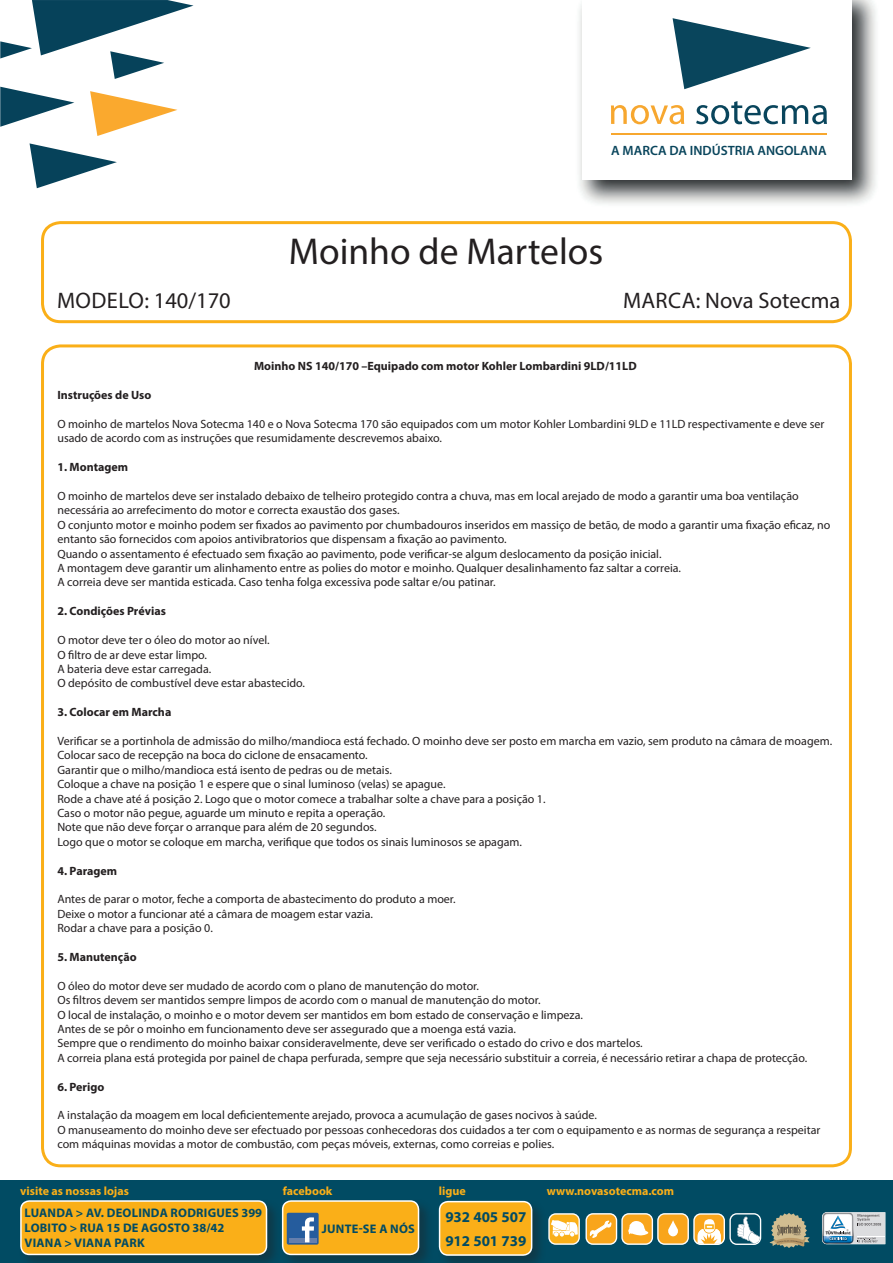
<style>
.page{position:relative;width:893px;height:1263px;background:#fff}
.page>*{position:absolute;margin:0;border:0;box-sizing:border-box;transform-origin:0 0}
.t1{font:37.5px "Myriad Pro";color:#231f20}
.t2{font:22.5px "Myriad Pro";color:#231f20}
.t3{font:700 15px/24px "Myriad Pro";color:#014b63}
.t4{font:600 13.5px "Myriad Pro";color:#09455c}
.t5{font:700 12.45px/15px "Myriad Pro";letter-spacing:.02em;color:#014b63}
.t6{font:12px/14.4px "Myriad Pro";color:#231f20}
.t7{font:700 12px "Myriad Pro";color:#231f20}
.t8{font:700 12px "Myriad Pro";color:#faaf18}
</style>
<div class="page">
<svg style="left:90px;top:91px;width:87px;height:45px"></svg>
<svg style="left:0;top:87px;width:74px;height:40px"></svg>
<svg style="left:30px;top:143px;width:87px;height:45px"></svg>
<svg style="left:0;top:0;width:194px;height:79px"></svg>
<img style="left:579px;top:0;width:297px;height:204px">
<div style="left:582px;top:0;width:269px;height:179px;background:#fff"></div>
<svg style="left:673px;top:18px;width:138px;height:71px"></svg>
<svg style="left:611px;top:105px;width:73px;height:19px"></svg>
<svg style="left:696px;top:101px;width:131px;height:23px"></svg>
<hr style="left:611px;top:134px;width:216px;height:1px;background:#f7a72f">
<div style="left:41px;top:221px;width:811px;height:102px;border:3px solid #faaf18;border-radius:18px"></div>
<div style="left:0;top:1180px;width:893px;height:83px;background:#014b63"></div>
<div style="left:18px;top:1198px;width:264px;height:65px;background:#231f20;opacity:.4"></div>
<div style="left:21px;top:1201px;width:245px;height:53px;background:#faaf18;border-radius:9px"></div>
<div style="left:20px;top:1200px;width:247px;height:55px;border:2px solid #fff;border-radius:9px"></div>
<div style="left:280px;top:1198px;width:154px;height:65px;background:#231f20;opacity:.4"></div>
<div style="left:283px;top:1201px;width:135px;height:53px;background:#faaf18;border-radius:9px"></div>
<div style="left:282px;top:1200px;width:137px;height:55px;border:2px solid #fff;border-radius:9px"></div>
<div style="left:287px;top:1213px;width:32px;height:31px;background:#255c9d;border-radius:2px"></div>
<hr style="left:289px;top:1238px;width:27px;height:4px;background:#657fad">
<svg style="left:302px;top:1217px;width:12px;height:25px"></svg>
<div style="left:437px;top:1199px;width:110px;height:64px;background:#231f20;opacity:.4"></div>
<div style="left:440px;top:1201px;width:92px;height:54px;background:#faaf18;border-radius:9px"></div>
<div style="left:439px;top:1201px;width:93px;height:55px;border:2px solid #fff;border-radius:9px"></div>
<div style="left:729px;top:1213px;width:32px;height:32px;border:1px solid #fff;border-radius:7px"></div>
<svg style="left:737px;top:1216px;width:23px;height:28px"></svg>
<div style="left:658px;top:1214px;width:30px;height:30px;background:#f9a51b;border-radius:7px"></div>
<div style="left:657px;top:1213px;width:32px;height:32px;border:1px solid #fff;border-radius:7px"></div>
<svg style="left:668px;top:1220px;width:10px;height:16px"></svg>
<div style="left:586px;top:1214px;width:30px;height:30px;background:#f9a51b;border-radius:7px"></div>
<div style="left:585px;top:1213px;width:32px;height:32px;border:1px solid #fff;border-radius:7px"></div>
<svg style="left:590px;top:1220px;width:21px;height:18px"></svg>
<div style="left:622px;top:1214px;width:30px;height:30px;background:#f9a51b;border-radius:7px"></div>
<div style="left:621px;top:1213px;width:32px;height:32px;border:1px solid #fff;border-radius:7px"></div>
<svg style="left:628px;top:1221px;width:21px;height:14px"></svg>
<div style="left:694px;top:1214px;width:30px;height:30px;background:#f9a51b;border-radius:7px"></div>
<div style="left:693px;top:1213px;width:32px;height:32px;border:1px solid #fff;border-radius:7px"></div>
<svg style="left:704px;top:1219px;width:11px;height:14px"></svg>
<svg style="left:698px;top:1225px;width:23px;height:18px"></svg>
<svg style="left:769px;top:1213px;width:41px;height:35px"></svg>
<svg style="left:822px;top:1212px;width:63px;height:32px;background:#bac6cf"></svg>
<div style="left:549px;top:1214px;width:30px;height:30px;background:#faaf18;border-radius:7px"></div>
<div style="left:548px;top:1213px;width:32px;height:32px;border:1px solid #fff;border-radius:7px"></div>
<svg style="left:551px;top:1220px;width:27px;height:16px"></svg>
<p class="t4" style="left:611px;top:141px;width:217px">A MARCA DA INDÚSTRIA ANGOLANA</p>
<h1 class="t1" style="left:289px;top:228px;width:316px">Moinho de Martelos</h1>
<h2 class="t2" style="left:57px;top:287px;width:175px">Modelo: 140/170</h2>
<h2 class="t2" style="left:623px;top:287px;width:219px">Marca: Nova Sotecma</h2>
<p class="t7" style="left:254px;top:359px;width:384px">Moinho NS 140/170 –Equipado com motor Kohler Lombardini 9LD/11LD</p>
<p class="t7" style="left:57px;top:387px;width:95px">Instruções de Uso</p>
<p class="t6" style="left:57px;top:417px;width:769px">O moinho de martelos Nova Sotecma 140 e o Nova Sotecma 170 são equipados com um motor Kohler Lombardini 9LD e 11LD respectivamente e deve ser usado de acordo com as instruções que resumidamente descrevemos abaixo.</p>
<p class="t7" style="left:57px;top:459px;width:72px">1. Montagem</p>
<p class="t6" style="left:57px;top:489px;width:775px">O moinho de martelos deve ser instalado debaixo de telheiro protegido contra a chuva, mas em local arejado de modo a garantir uma boa ventilação necessária ao arrefecimento do motor e correcta exaustão dos gases.<br>O conjunto motor e moinho podem ser fixados ao pavimento por chumbadouros inseridos em massiço de betão, de modo a garantir uma fixação eficaz, no entanto são fornecidos com apoios antivibratorios que dispensam a fixação ao pavimento.<br>Quando o assentamento é efectuado sem fixação ao pavimento, pode verificar-se algum deslocamento da posição inicial.<br>A montagem deve garantir um alinhamento entre as polies do motor e moinho. Qualquer desalinhamento faz saltar a correia.<br>A correia deve ser mantida esticada. Caso tenha folga excessiva pode saltar e/ou patinar.</p>
<p class="t7" style="left:57px;top:603px;width:110px">2. Condições Prévias</p>
<p class="t6" style="left:57px;top:633px;width:249px">O motor deve ter o óleo do motor ao nível.<br>O filtro de ar deve estar limpo.<br>A bateria deve estar carregada.<br>O depósito de combustível deve estar abastecido.</p>
<p class="t7" style="left:57px;top:704px;width:115px">3. Colocar em Marcha</p>
<p class="t6" style="left:57px;top:733px;width:776px">Verificar se a portinhola de admissão do milho/mandioca está fechado. O moinho deve ser posto em marcha em vazio, sem produto na câmara de moagem.<br>Colocar saco de recepção na boca do ciclone de ensacamento.<br>Garantir que o milho/mandioca está isento de pedras ou de metais.<br>Coloque a chave na posição 1 e espere que o sinal luminoso (velas) se apague.<br>Rode a chave até á posição 2. Logo que o motor comece a trabalhar solte a chave para a posição 1.<br>Caso o motor não pegue, aguarde um minuto e repita a operação.<br>Note que não deve forçar o arranque para além de 20 segundos.<br>Logo que o motor se coloque em marcha, verifique que todos os sinais luminosos se apagam.</p>
<p class="t7" style="left:57px;top:863px;width:61px">4. Paragem</p>
<p class="t6" style="left:57px;top:892px;width:400px">Antes de parar o motor, feche a comporta de abastecimento do produto a moer.<br>Deixe o motor a funcionar até a câmara de moagem estar vazia.<br>Rodar a chave para a posição 0.</p>
<p class="t7" style="left:57px;top:949px;width:81px">5. Manutenção</p>
<p class="t6" style="left:57px;top:978px;width:751px">O óleo do motor deve ser mudado de acordo com o plano de manutenção do motor.<br>Os filtros devem ser mantidos sempre limpos de acordo com o manual de manutenção do motor.<br>O local de instalação, o moinho e o motor devem ser mantidos em bom estado de conservação e limpeza.<br>Antes de se pôr o moinho em funcionamento deve ser assegurado que a moenga está vazia.<br>Sempre que o rendimento do moinho baixar consideravelmente, deve ser verificado o estado do crivo e dos martelos.<br>A correia plana está protegida por painel de chapa perfurada, sempre que seja necessário substituir a correia, é necessário retirar a chapa de protecção.</p>
<p class="t7" style="left:57px;top:1079px;width:49px">6. Perigo</p>
<p class="t6" style="left:57px;top:1108px;width:764px">A instalação da moagem em local deficientemente arejado, provoca a acumulação de gases nocivos à saúde.<br>O manuseamento do moinho deve ser efectuado por pessoas conhecedoras dos cuidados a ter com o equipamento e as normas de segurança a respeitar com máquinas movidas a motor de combustão, com peças móveis, externas, como correias e polies.</p>
<p class="t8" style="left:20px;top:1183px;width:110px">visite as nossas lojas</p>
<p class="t8" style="left:283px;top:1183px;width:51px">facebook</p>
<p class="t8" style="left:439px;top:1183px;width:28px">ligue</p>
<p class="t8" style="left:547px;top:1183px;width:129px">www.novasotecma.com</p>
<p class="t5" style="left:25px;top:1205px;width:239px;text-indent:146px">rodrigues 399<br>LOBITO &gt; rua 15 de agosto 38/42<br>VIANA &gt; Viana</p>
<p class="t5" style="left:25px;top:1205px;width:127px">LUANDA &gt; Av. deolinda</p>
<p class="t5" style="left:114px;top:1235px;width:32px">park</p>
<p class="t5" style="left:322px;top:1220px;width:15px">junt</p>
<p class="t5" style="left:352px;top:1220px;width:65px">e-se a nós</p>
<p class="t3" style="left:445px;top:1204px;width:82px">932 405 507<br>912 501 739</p>
</div>
